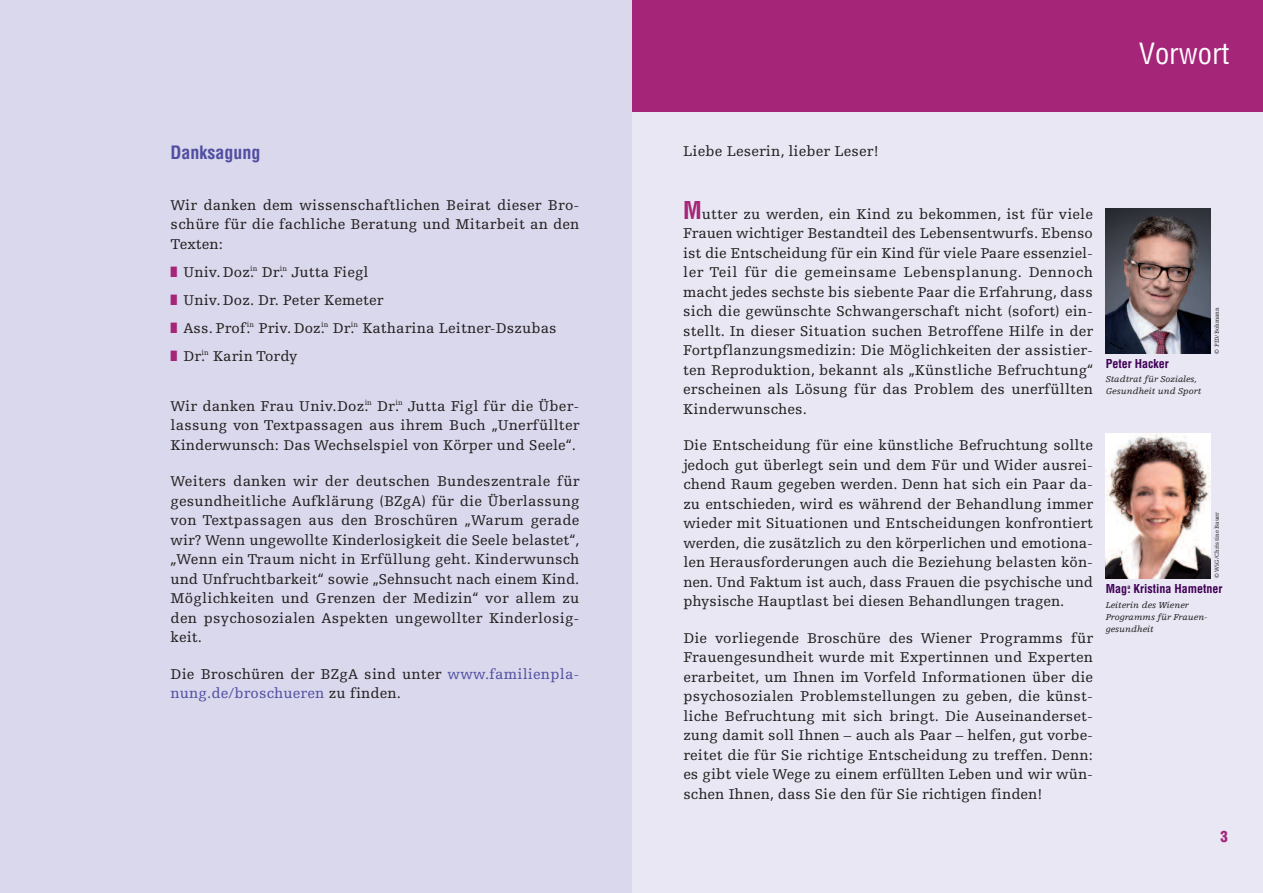
<style>
.page{position:relative;width:1263px;height:893px;background:#fff}
.page>*{position:absolute;margin:0;border:0;box-sizing:border-box;transform-origin:0 0}
.t1{font:condensed 28.5px "Helvetica LT Std";color:#fff}
.t2{font:700 condensed 18px "Helvetica";color:#504fa1}
.t3{font:15px/19.5px "Egyptienne F";letter-spacing:.01em;color:#231f20;text-align:justify}
.t4{font:900 condensed 15px "Helvetica";color:#a52579}
.t5{font:700 condensed 12px "Helvetica";color:#400055}
.t6{font:italic 9px/12px "Egyptienne F";color:#231f20}
.t7{font:7.5px "Egyptienne F";color:#231f20}
.t8{font:6px "Egyptienne F";color:#231f20}
.s1{font-family:"Apple Icon 2";color:#a52579}
.s2{color:#504fa1}
.s3{font-family:"Helvetica";font-weight:700;font-stretch:condensed;font-size:24px;color:#a52579}
</style>
<div class="page">
<div style="left:632px;top:100px;width:631px;height:793px;background:#e8e7f3"></div>
<div style="left:631px;top:0;width:632px;height:112px;background:#a52579"></div>
<div style="left:0;top:0;width:631px;height:893px;background:#dad8ec"></div>
<img style="left:1106px;top:208px;width:105px;height:146px">
<img style="left:1106px;top:433px;width:105px;height:145px">
<h2 class="t2" style="left:171px;top:142px;width:91px">Danksagung</h2>
<p class="t3" style="left:171px;top:196px;width:410px">Wir danken dem wissenschaftlichen Beirat dieser Bro&shy;schüre für die fachliche Beratung und Mitarbeit an den Texten:</p>
<p class="t3" style="left:171px;top:263px;width:199px"><span class="s1">N</span> Univ. Doz.<sup>in</sup> Dr.<sup>in</sup> Jutta Fiegl</p>
<p class="t3" style="left:171px;top:291px;width:214px"><span class="s1">N</span> Univ. Doz. Dr. Peter Kemeter</p>
<p class="t3" style="left:171px;top:319px;width:388px"><span class="s1">N</span> Ass. Prof.<sup>in</sup> Priv. Doz.<sup>in</sup> Dr.<sup>in</sup> Katharina Leitner-Dszubas</p>
<p class="t3" style="left:171px;top:347px;width:129px"><span class="s1">N</span> Dr.<sup>in</sup> Karin Tordy</p>
<p class="t3" style="left:171px;top:397px;width:410px">Wir danken Frau Univ.Doz. Dr. Jutta Figl für die Über-</p>
<p class="t7" style="left:365px;top:400px;width:9px">in</p>
<p class="t7" style="left:395px;top:400px;width:9px">in</p>
<p class="t3" style="left:171px;top:417px;width:410px">lassung von Textpassagen aus ihrem Buch „Unerfüllter<br>Kinderwunsch: Das Wechselspiel von Körper und Seele“.</p>
<p class="t3" style="left:171px;top:473px;width:410px">Weiters danken wir der deutschen Bundeszentrale für gesundheitliche Aufklärung (BZgA) für die Überlassung von Textpassagen aus den Broschüren „Warum gerade wir? Wenn ungewollte Kinderlosigkeit die Seele belastet“, „Wenn ein Traum nicht in Erfüllung geht. Kinderwunsch und Unfruchtbarkeit“ sowie „Sehnsucht nach einem Kind.<br>Möglichkeiten und Grenzen der Medizin“ vor allem zu den psychosozialen Aspekten ungewollter Kinderlosig&shy;keit.</p>
<p class="t3" style="left:171px;top:665px;width:410px">Die Broschüren der BZgA sind unter <span class="s2">www.familienpla&shy;nung.de/broschueren</span> zu finden.</p>
<h2 class="t1" style="left:1139px;top:42px;width:92px">Vorwort</h2>
<p class="t3" style="left:683px;top:143px;width:197px">Liebe Leserin, lieber Leser!</p>
<p class="t3" style="left:683px;top:205px;width:411px"><span class="s3">M</span>utter zu werden, ein Kind zu bekommen, ist für viele Frauen wichtiger Bestandteil des Lebensentwurfs. Ebenso ist die Entscheidung für ein Kind für viele Paare essenziel&shy;ler Teil für die gemeinsame Lebensplanung. Dennoch macht jedes sechste bis siebente Paar die Erfahrung, dass sich die gewünschte Schwangerschaft nicht (sofort) ein&shy;stellt. In dieser Situation suchen Betroffene Hilfe in der Fortpflanzungsmedizin: Die Möglichkeiten der assistier&shy;ten Reproduktion, bekannt als „Künstliche Befruchtung“ erscheinen als Lösung für das Problem des unerfüllten Kinderwunsches.</p>
<p class="t3" style="left:683px;top:437px;width:411px">Die Entscheidung für eine künstliche Befruchtung sollte jedoch gut überlegt sein und dem Für und Wider ausrei&shy;chend Raum gegeben werden. Denn hat sich ein Paar da&shy;zu entschieden, wird es während der Behandlung immer wieder mit Situationen und Entscheidungen konfrontiert werden, die zusätzlich zu den körperlichen und emotiona&shy;len Herausforderungen auch die Beziehung belasten kön&shy;nen. Und Faktum ist auch, dass Frauen die psychische und physische Hauptlast bei diesen Behandlungen tragen.</p>
<p class="t3" style="left:683px;top:629px;width:411px">Die vorliegende Broschüre des Wiener Programms für Frauengesundheit wurde mit Expertinnen und Experten erarbeitet, um Ihnen im Vorfeld Informationen über die psychosozialen Problemstellungen zu geben, die künst&shy;liche Befruchtung mit sich bringt. Die Auseinanderset&shy;zung damit soll Ihnen – auch als Paar – helfen, gut vorbe&shy;reitet die für Sie richtige Entscheidung zu treffen. Denn: es gibt viele Wege zu einem erfüllten Leben und wir wün&shy;schen Ihnen, dass Sie den für Sie richtigen finden!</p>
<p class="t5" style="left:1106px;top:357px;width:64px">Peter Hacker</p>
<p class="t6" style="left:1106px;top:374px;width:97px">Stadtrat für Soziales,<br>Gesundheit und Sport</p>
<p class="t8" style="left:1214px;top:353px;width:48px;rotate:-90deg">© PID/Bohmann</p>
<p class="t8" style="left:1214px;top:578px;width:68px;rotate:-90deg">© W Gi C/ h ni tsi r e B ua re</p>
<p class="t5" style="left:1106px;top:582px;width:118px">Mag.<sup>a</sup> Kristina Hametner</p>
<p class="t6" style="left:1106px;top:599px;width:103px">Leiterin des Wiener<br>Programms für Frauen&shy;gesundheit</p>
<p class="t4" style="left:1220px;top:828px;width:9px">3</p>
</div>
